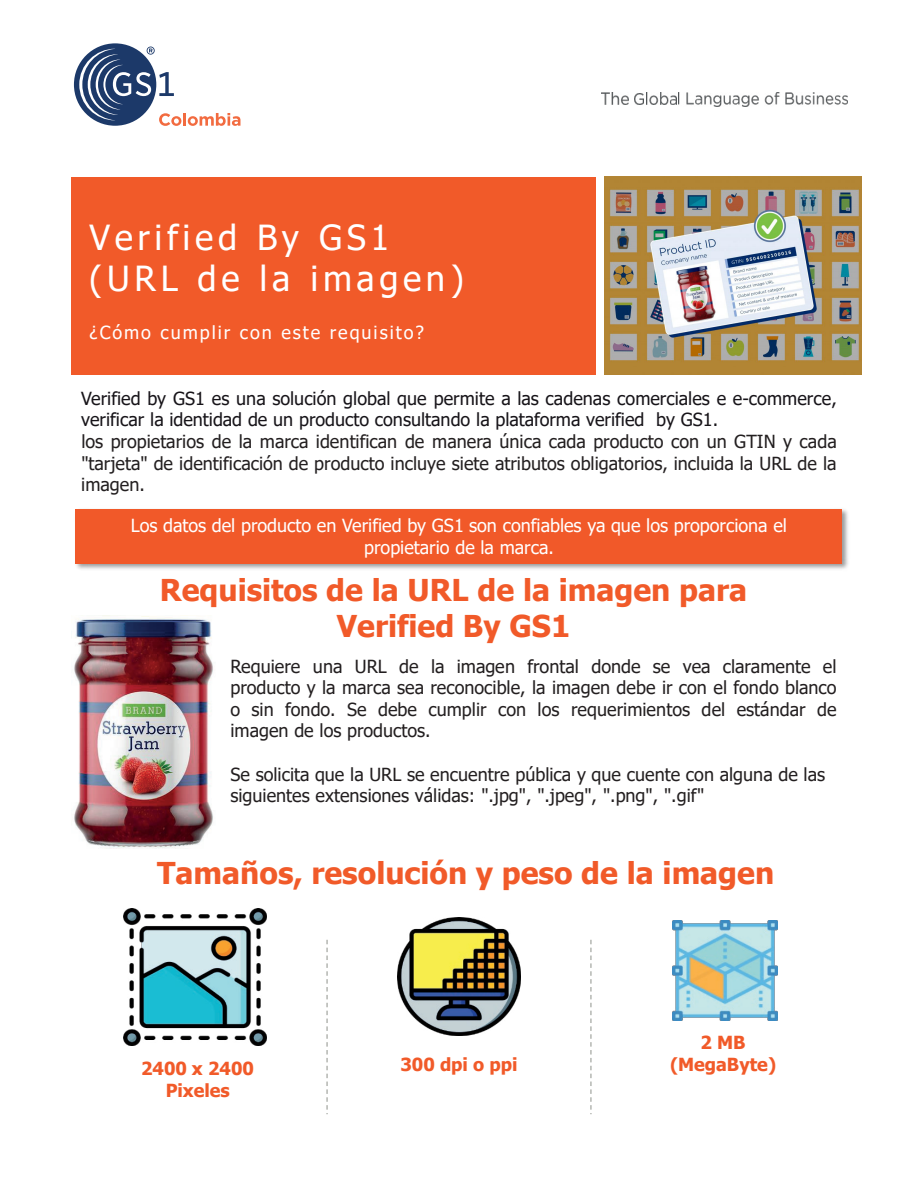
<style>
.page{position:relative;width:918px;height:1188px;background:#fff}
.page>*{position:absolute;margin:0;border:0;box-sizing:border-box;transform-origin:0 0}
.t1{font:34.5px/41.4px "Tahoma";letter-spacing:.135em;color:#fff}
.t2{font:700 30px/36px "Tahoma";color:#f15a29;text-align:center}
.t3{font:18px/21.6px "Tahoma";color:#231f20;text-align:justify}
.t4{font:18px/21.6px "Tahoma";color:#171419}
.t5{font:18px/21.6px "Tahoma";color:#fff;text-align:center}
.t6{font:700 18px/21.6px "Tahoma";color:#f15a29;text-align:center}
.t7{font:18px "Tahoma";letter-spacing:.105em;color:#fff}
</style>
<div class="page">
<div style="left:71px;top:177px;width:524px;height:198px;background:#f15a29"></div>
<img style="left:75px;top:509px;width:773px;height:60px">
<div style="left:76px;top:509px;width:766px;height:55px;background:#f15929"></div>
<img style="left:74px;top:616px;width:139px;height:232px">
<svg style="left:326px;top:940px;width:2px;height:174px"></svg>
<svg style="left:590px;top:940px;width:2px;height:174px"></svg>
<img style="left:124px;top:908px;width:142px;height:137px">
<img style="left:397px;top:918px;width:124px;height:118px">
<img style="left:673px;top:921px;width:104px;height:100px">
<img style="left:602px;top:93px;width:26px;height:11px">
<svg style="left:634px;top:93px;width:10px;height:11px"></svg>
<img style="left:646px;top:93px;width:30px;height:11px">
<img style="left:679px;top:93px;width:169px;height:13px">
<div style="left:74px;top:43px;width:82px;height:83px;background:#1c3969;border-radius:50%"></div>
<svg style="left:79px;top:47px;width:161px;height:79px"></svg>
<img style="left:605px;top:177px;width:256px;height:198px">
<h1 class="t1" style="left:89px;top:218px;width:376px">Verified By GS1 (URL de la imagen)</h1>
<p class="t7" style="left:89px;top:321px;width:336px">¿Cómo cumplir con este requisito?</p>
<p class="t4" style="left:81px;top:388px;width:757px">Verified by GS1 es una solución global que permite a las cadenas comerciales e e-commerce, verificar la identidad de un producto consultando la plataforma verified by GS1.</p>
<p class="t3" style="left:81px;top:432px;width:757px">los propietarios de la marca identifican de manera única cada producto con un GTIN y cada "tarjeta" de identificación de producto incluye siete atributos obligatorios, incluida la URL de la imagen.</p>
<p class="t5" style="left:131px;top:516px;width:658px">Los datos del producto en Verified by GS1 son confiables ya que los proporciona el propietario de la marca.</p>
<h2 class="t2" style="left:160px;top:574px;width:589px">Requisitos de la URL de la imagen para<br>Verified By GS1</h2>
<p class="t3" style="left:230px;top:656px;width:608px">Requiere una URL de la imagen frontal donde se vea claramente el producto y la marca sea reconocible, la imagen debe ir con el fondo blanco o sin fondo. Se debe cumplir con los requerimientos del estándar de imagen de los productos.</p>
<p class="t3" style="left:230px;top:764px;width:596px">Se solicita que la URL se encuentre pública y que cuente con alguna de las siguientes extensiones válidas: ".jpg", ".jpeg", ".png", ".gif"</p>
<h2 class="t2" style="left:157px;top:856px;width:619px">Tamaños, resolución y peso de la imagen</h2>
<p class="t6" style="left:141px;top:1058px;width:115px">2400 x 2400<br>Pixeles</p>
<p class="t6" style="left:400px;top:1054px;width:119px">300 dpi o ppi</p>
<p class="t6" style="left:670px;top:1033px;width:108px">2 MB (MegaByte)</p>
</div>
